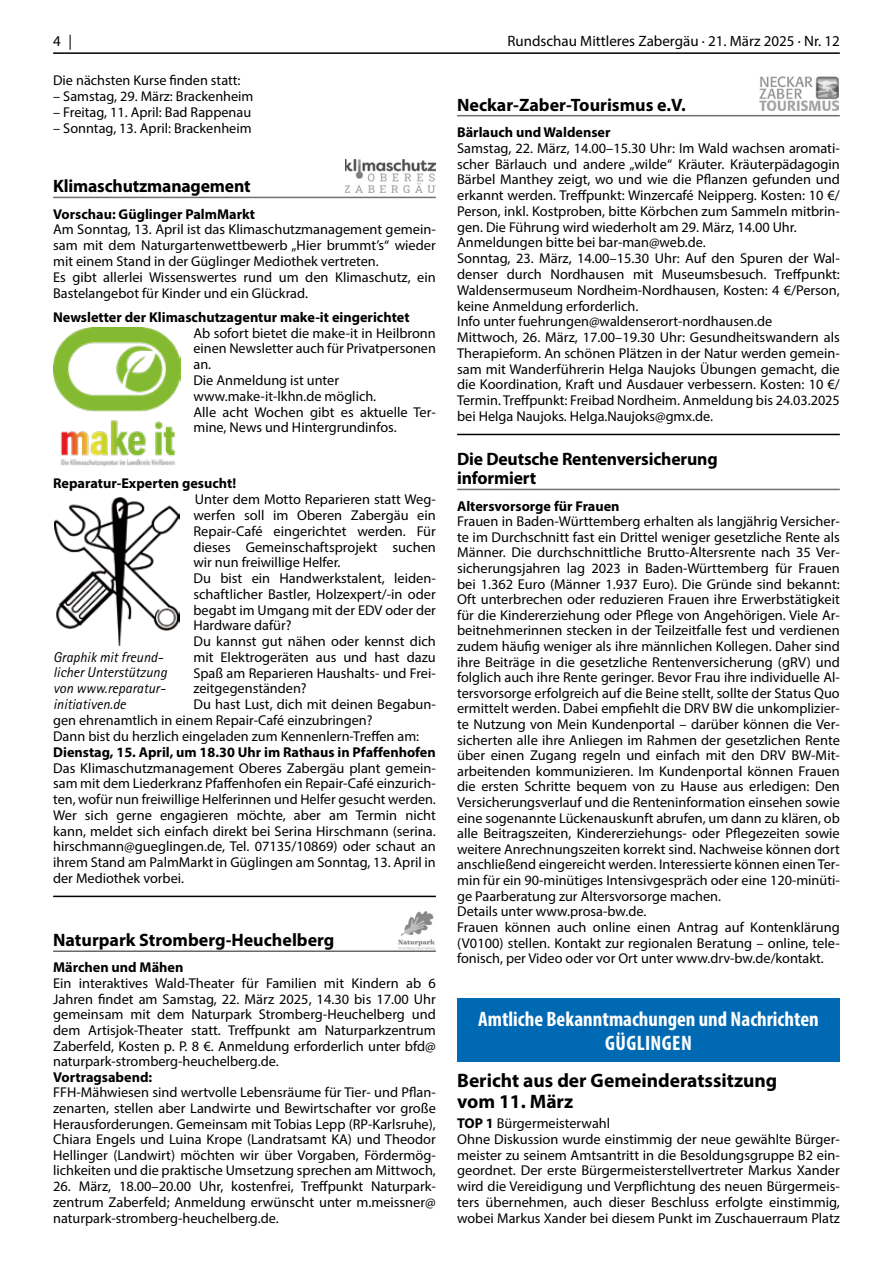
<style>
.page{position:relative;width:893px;height:1263px;background:#fff}
.page>*{position:absolute;margin:0;border:0;box-sizing:border-box;transform-origin:0 0}
.t1{font:700 condensed 21px/24px "Myriad Pro";color:#fff;text-align:center}
.t2{font:700 19.5px/21px "Myriad Pro";color:#000}
.t3{font:700 18px/19.6px "Myriad Pro";letter-spacing:-.01em;color:#000}
.t4{font:15px "Myriad Pro";color:#000}
.t5{font:14.25px/15.8px "Myriad Pro";color:#000}
.t6{font:700 14.25px "Myriad Pro";color:#000}
.t7{font:italic 14.25px/15.8px "Rotis Sans Serif W1 G";color:#000}
.s1{font-weight:700}
</style>
<div class="page">
<hr style="left:53px;top:52px;width:787px;height:2px;background:#000">
<hr style="left:53px;top:896px;width:383px;height:1px;background:#000">
<hr style="left:53px;top:197px;width:383px;height:1px;background:#6f6f6e">
<img style="left:345px;top:160px;width:90px;height:32px">
<img style="left:53px;top:327px;width:128px;height:138px">
<img style="left:54px;top:497px;width:126px;height:148px">
<img style="left:398px;top:911px;width:37px;height:39px">
<hr style="left:53px;top:950px;width:383px;height:2px;background:#686867">
<hr style="left:457px;top:434px;width:383px;height:1px;background:#000">
<img style="left:759px;top:77px;width:80px;height:34px">
<hr style="left:457px;top:115px;width:383px;height:1px;background:#6f6f6e">
<hr style="left:457px;top:489px;width:383px;height:1px;background:#6f6f6e">
<div style="left:457px;top:998px;width:383px;height:63px;background:#0069b4"></div>
<p class="t4" style="left:53px;top:32px;width:20px">4 |</p>
<p class="t4" style="left:507px;top:32px;width:334px">Rundschau Mittleres Zabergäu · 21. März 2025 · Nr. 12</p>
<p class="t5" style="left:53px;top:72px;width:189px">Die nächsten Kurse finden statt:</p>
<p class="t5" style="left:53px;top:88px;width:202px">– Samstag, 29. März: Brackenheim</p>
<p class="t5" style="left:53px;top:104px;width:200px">– Freitag, 11. April: Bad Rappenau</p>
<p class="t5" style="left:53px;top:120px;width:200px">– Sonntag, 13. April: Brackenheim</p>
<p class="t3" style="left:457px;top:94px;width:230px">Neckar-Zaber-Tourismus e.V.</p>
<p class="t6" style="left:457px;top:123px;width:155px">Bärlauch und Waldenser</p>
<p class="t5" style="left:457px;top:140px;width:384px">Samstag, 22. März, 14.00–15.30 Uhr: Im Wald wachsen aromati&shy;scher Bärlauch und andere „wilde“ Kräuter. Kräuterpädagogin Bärbel Manthey zeigt, wo und wie die Pflanzen gefunden und erkannt werden. Treffpunkt: Winzercafé Neipperg. Kosten: 10 €/ Person, inkl. Kostproben, bitte Körbchen zum Sammeln mitbrin&shy;gen. Die Führung wird wiederholt am 29. März, 14.00 Uhr.<br>Anmeldungen bitte bei bar-man@web.de.<br>Sonntag, 23. März, 14.00–15.30 Uhr: Auf den Spuren der Wal&shy;denser durch Nordhausen mit Museumsbesuch. Treffpunkt:<br>Waldensermuseum Nordheim-Nordhausen, Kosten: 4 €/Person, keine Anmeldung erforderlich.<br>Info unter fuehrungen@waldenserort-nordhausen.de<br>Mittwoch, 26. März, 17.00–19.30 Uhr: Gesundheitswandern als Therapieform. An schönen Plätzen in der Natur werden gemein&shy;sam mit Wanderführerin Helga Naujoks Übungen gemacht, die die Koordination, Kraft und Ausdauer verbessern. Kosten: 10 €/ Termin. Treffpunkt: Freibad Nordheim. Anmeldung bis 24.03.2025 bei Helga Naujoks. Helga.Naujoks@gmx.de.</p>
<p class="t3" style="left:457px;top:448px;width:262px">Die Deutsche Rentenversicherung informiert</p>
<p class="t6" style="left:457px;top:496px;width:164px">Altersvorsorge für Frauen</p>
<p class="t5" style="left:457px;top:513px;width:384px">Frauen in Baden-Württemberg erhalten als langjährig Versicher&shy;te im Durchschnitt fast ein Drittel weniger gesetzliche Rente als Männer. Die durchschnittliche Brutto-Altersrente nach 35 Ver&shy;sicherungsjahren lag 2023 in Baden-Württemberg für Frauen bei 1.362 Euro (Männer 1.937 Euro). Die Gründe sind bekannt:<br>Oft unterbrechen oder reduzieren Frauen ihre Erwerbstätigkeit für die Kindererziehung oder Pflege von Angehörigen. Viele Ar&shy;beitnehmerinnen stecken in der Teilzeitfalle fest und verdienen zudem häufig weniger als ihre männlichen Kollegen. Daher sind ihre Beiträge in die gesetzliche Rentenversicherung (gRV) und folglich auch ihre Rente geringer. Bevor Frau ihre individuelle Al&shy;tersvorsorge erfolgreich auf die Beine stellt, sollte der Status Quo ermittelt werden. Dabei empfiehlt die DRV BW die unkomplizier&shy;te Nutzung von Mein Kundenportal – darüber können die Ver&shy;sicherten alle ihre Anliegen im Rahmen der gesetzlichen Rente über einen Zugang regeln und einfach mit den DRV BW-Mit&shy;arbeitenden kommunizieren. Im Kundenportal können Frauen die ersten Schritte bequem von zu Hause aus erledigen: Den Versicherungsverlauf und die Renteninformation einsehen sowie eine sogenannte Lückenauskunft abrufen, um dann zu klären, ob alle Beitragszeiten, Kindererziehungs- oder Pflegezeiten sowie weitere Anrechnungszeiten korrekt sind. Nachweise können dort anschließend eingereicht werden. Interessierte können einen Ter&shy;min für ein 90-minütiges Intensivgespräch oder eine 120-minüti&shy;ge Paarberatung zur Altersvorsorge machen.<br>Details unter www.prosa-bw.de.<br>Frauen können auch online einen Antrag auf Kontenklärung (V0100) stellen. Kontakt zur regionalen Beratung – online, tele&shy;fonisch, per Video oder vor Ort unter www.drv-bw.de/kontakt.</p>
<p class="t3" style="left:53px;top:176px;width:199px">Klimaschutzmanagement</p>
<p class="t6" style="left:53px;top:205px;width:203px">Vorschau: Güglinger PalmMarkt</p>
<p class="t5" style="left:53px;top:222px;width:384px">Am Sonntag, 13. April ist das Klimaschutzmanagement gemein&shy;sam mit dem Naturgartenwettbewerb „Hier brummt’s“ wieder mit einem Stand in der Güglinger Mediothek vertreten.<br>Es gibt allerlei Wissenswertes rund um den Klimaschutz, ein Bastelangebot für Kinder und ein Glückrad.</p>
<p class="t6" style="left:53px;top:308px;width:358px">Newsletter der Klimaschutzagentur make-it eingerichtet</p>
<p class="t5" style="left:193px;top:325px;width:244px">Ab sofort bietet die make-it in Heilbronn einen Newsletter auch für Privatpersonen an.<br>Die Anmeldung ist unter www.make-it-lkhn.de möglich.<br>Alle acht Wochen gibt es aktuelle Ter&shy;mine, News und Hintergrundinfos.</p>
<p class="t6" style="left:53px;top:474px;width:185px">Reparatur-Experten gesucht!</p>
<p class="t5" style="left:195px;top:491px;width:242px">Unter dem Motto Reparieren statt Weg-</p>
<p class="t5" style="left:193px;top:507px;width:244px">werfen soll im Oberen Zabergäu ein</p>
<p class="t5" style="left:193px;top:523px;width:244px">Repair-Café eingerichtet werden. Für</p>
<p class="t5" style="left:193px;top:539px;width:244px">dieses Gemeinschaftsprojekt suchen</p>
<p class="t5" style="left:193px;top:554px;width:149px">wir nun freiwillige Helfer.</p>
<p class="t5" style="left:193px;top:570px;width:244px">Du bist ein Handwerkstalent, leiden-</p>
<p class="t5" style="left:193px;top:586px;width:244px">schaftlicher Bastler, Holzexpert/-in oder</p>
<p class="t5" style="left:193px;top:602px;width:244px">begabt im Umgang mit der EDV oder der</p>
<p class="t5" style="left:193px;top:617px;width:100px">Hardware dafür?</p>
<p class="t5" style="left:193px;top:633px;width:244px">Du kannst gut nähen oder kennst dich</p>
<p class="t5" style="left:193px;top:649px;width:244px">mit Elektrogeräten aus und hast dazu</p>
<p class="t5" style="left:193px;top:665px;width:244px">Spaß am Reparieren Haushalts- und Frei-</p>
<p class="t5" style="left:193px;top:681px;width:115px">zeitgegenständen?</p>
<p class="t5" style="left:193px;top:696px;width:244px">Du hast Lust, dich mit deinen Begabun-</p>
<p class="t5" style="left:53px;top:712px;width:321px">gen ehrenamtlich in einem Repair-Café einzubringen?</p>
<p class="t5" style="left:53px;top:728px;width:368px">Dann bist du herzlich eingeladen zum Kennenlern-Treffen am:</p>
<p class="t6" style="left:53px;top:743px;width:384px">Dienstag, 15. April, um 18.30 Uhr im Rathaus in Pfaffenhofen</p>
<p class="t5" style="left:53px;top:760px;width:384px;text-align:justify">Das Klimaschutzmanagement Oberes Zabergäu plant gemein&shy;sam mit dem Liederkranz Pfaffenhofen ein Repair-Café einzurich&shy;ten, wofür nun freiwillige Helferinnen und Helfer gesucht werden.<br>Wer sich gerne engagieren möchte, aber am Termin nicht kann, meldet sich einfach direkt bei Serina Hirschmann (serina. hirschmann@gueglingen.de, Tel. 07135/10869) oder schaut an ihrem Stand am PalmMarkt in Güglingen am Sonntag, 13. April in der Mediothek vorbei.</p>
<p class="t7" style="left:53px;top:649px;width:115px">Graphik mit freund&shy;licher Unterstützung von www.reparatur&shy;initiativen.de</p>
<p class="t3" style="left:53px;top:930px;width:283px">Naturpark Stromberg-Heuchelberg</p>
<p class="t6" style="left:53px;top:958px;width:132px">Märchen und Mähen</p>
<p class="t5" style="left:53px;top:975px;width:384px;text-align:justify">Ein interaktives Wald-Theater für Familien mit Kindern ab 6<br>Jahren findet am Samstag, 22. März 2025, 14.30 bis 17.00 Uhr gemeinsam mit dem Naturpark Stromberg-Heuchelberg und dem Artisjok-Theater statt. Treffpunkt am Naturparkzentrum Zaberfeld, Kosten p. P. 8 €. Anmeldung erforderlich unter bfd@ naturpark-stromberg-heuchelberg.de.</p>
<p class="t6" style="left:53px;top:1068px;width:101px">Vortragsabend:</p>
<p class="t5" style="left:53px;top:1085px;width:384px;text-align:justify">FFH-Mähwiesen sind wertvolle Lebensräume für Tier- und Pflan&shy;zenarten, stellen aber Landwirte und Bewirtschafter vor große Herausforderungen. Gemeinsam mit Tobias Lepp (RP-Karlsruhe), Chiara Engels und Luina Krope (Landratsamt KA) und Theodor Hellinger (Landwirt) möchten wir über Vorgaben, Fördermög&shy;lichkeiten und die praktische Umsetzung sprechen am Mittwoch,</p>
<p class="t5" style="left:53px;top:1178px;width:384px;text-align:justify">26. März, 18.00–20.00 Uhr, kostenfrei, Treffpunkt Naturpark&shy;zentrum Zaberfeld; Anmeldung erwünscht unter m.meissner@ naturpark-stromberg-heuchelberg.de.</p>
<h1 class="t1" style="left:478px;top:1006px;width:342px">Amtliche Bekanntmachungen und Nachrichten<br>GÜGLINGEN</h1>
<h2 class="t2" style="left:457px;top:1069px;width:322px">Bericht aus der Gemeinderatssitzung vom 11. März</h2>
<p class="t5" style="left:457px;top:1115px;width:384px"><span class="s1">TOP 1</span> Bürgermeisterwahl<br>Ohne Diskussion wurde einstimmig der neue gewählte Bürger&shy;meister zu seinem Amtsantritt in die Besoldungsgruppe B2 ein&shy;geordnet. Der erste Bürgermeisterstellvertreter Markus Xander wird die Vereidigung und Verpflichtung des neuen Bürgermeis&shy;ters übernehmen, auch dieser Beschluss erfolgte einstimmig, wobei Markus Xander bei diesem Punkt im Zuschauerraum Platz</p>
</div>
